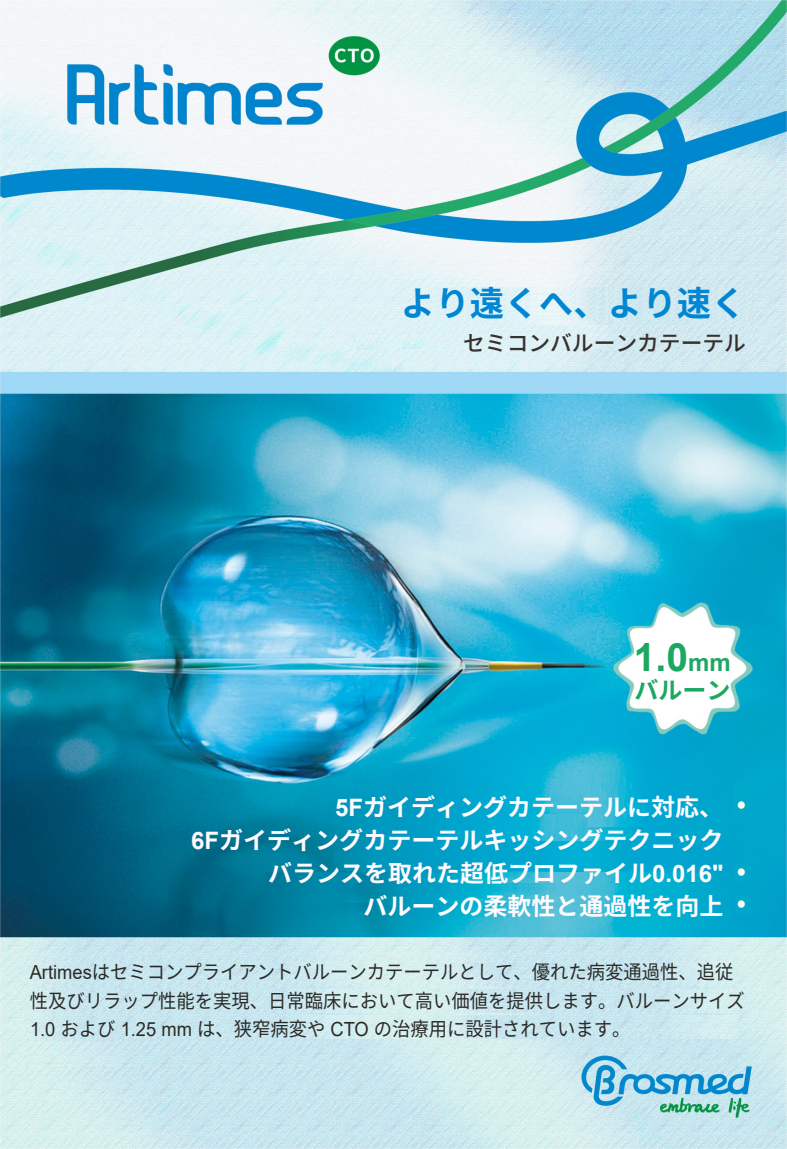
<style>
.page{position:relative;width:787px;height:1149px;background:#fff}
.page>*{position:absolute;margin:0;border:0;box-sizing:border-box;transform-origin:0 0}
.t1{font:700 39px "Arial";color:#1da862}
.t2{font:700 34.5px "Noto Sans JP";color:#0086d3}
.t3{font:700 24px/33px "Noto Sans JP";color:#fffafd;text-align:right}
.t4{font:700 24px "Noto Sans JP";color:#1da862}
.t5{font:500 21.75px "Noto Sans JP";color:#37312e}
.t6{font:19.5px/28.5px "Noto Sans JP";color:#2c2a27;scale:.94 1}
.s1{font-size:24px}
.s2{font-family:"Arial"}
</style>
<div class="page">
<img style="left:0;top:0;width:787px;height:1148px">
<img style="left:355px;top:327px;width:48px;height:14px">
<img style="left:356px;top:335px;width:356px;height:14px">
<img style="left:403px;top:325px;width:355px;height:9px">
<img style="left:403px;top:334px;width:355px;height:14px">
<img style="left:432px;top:307px;width:321px;height:12px">
<img style="left:432px;top:310px;width:321px;height:6px">
<img style="left:432px;top:293px;width:321px;height:14px">
<img style="left:432px;top:287px;width:321px;height:6px">
<div style="left:637px;top:638px;width:52px;height:37px;background:#fff"></div>
<div style="left:639px;top:671px;width:57px;height:29px;background:#fff"></div>
<div style="left:678px;top:647px;width:33px;height:53px;background:#fff"></div>
<div style="left:703px;top:653px;width:21px;height:47px;background:#fff"></div>
<div style="left:715px;top:648px;width:13px;height:28px;background:#fff"></div>
<div style="left:720px;top:657px;width:12px;height:13px;background:#fff"></div>
<img style="left:266px;top:872px;width:459px;height:30px">
<img style="left:266px;top:884px;width:459px;height:14px">
<img style="left:336px;top:843px;width:393px;height:13px">
<img style="left:333px;top:852px;width:392px;height:12px">
<img style="left:336px;top:858px;width:393px;height:12px">
<img style="left:373px;top:814px;width:355px;height:26px">
<img style="left:589px;top:771px;width:143px;height:55px">
<img style="left:30px;top:962px;width:708px;height:23px">
<img style="left:30px;top:989px;width:708px;height:23px">
<img style="left:30px;top:1015px;width:708px;height:23px">
<img style="left:27px;top:1042px;width:284px;height:23px">
<div style="left:735px;top:788px;width:26px;height:135px;background:#00a5cb"></div>
<img style="left:736px;top:797px;width:12px;height:17px">
<img style="left:736px;top:896px;width:12px;height:17px">
<img style="left:736px;top:864px;width:12px;height:17px">
<h2 class="t2" style="left:401px;top:284px;width:346px">より遠くへ、より速く</h2>
<p class="t5" style="left:463px;top:330px;width:284px">セミコンバルーンカテーテル</p>
<h1 class="t1" style="left:634px;top:629px;width:98px">1.0<span class="s1">mm</span></h1>
<p class="t4" style="left:634px;top:677px;width:97px">バルーン</p>
<p class="t3" style="left:191px;top:791px;width:534px"><span class="s2">5F</span>ガイディングカテーテルに対応、<br><span class="s2">6F</span>ガイディングカテーテルキッシングテクニックバランスを取れた超低プロファイル<span class="s2">0.016"<br></span>バルーンの柔軟性と通過性を向上</p>
<p class="t6" style="left:30px;top:958px;width:762px"><span class="s2">Artimes</span>はセミコンプライアントバルーンカテーテルとして、優れた病変通過性、追従性及びリラップ性能を実現、日常臨床において高い価値を提供します。バルーンサイズ<br><span class="s2">1.0</span> および <span class="s2">1.25 mm</span> は、狭窄病変や <span class="s2">CTO</span> の治療用に設計されています。</p>
</div>
